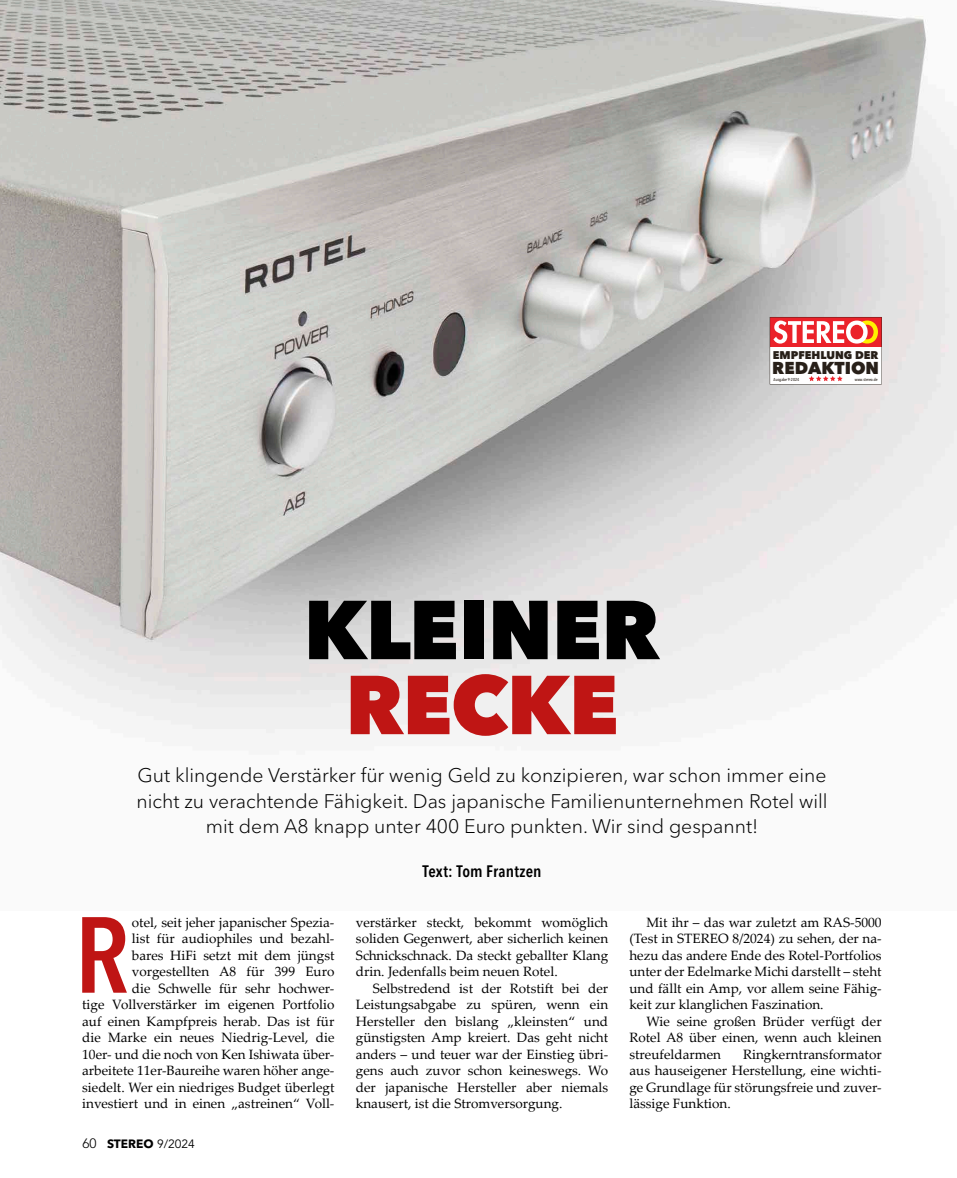
<style>
.page{position:relative;width:957px;height:1178px;background:#fff}
.page>*{position:absolute;margin:0;border:0;box-sizing:border-box;transform-origin:0 0}
.t1{font:600 condensed 106.65px "Avenir Next LT Pro";color:#bf1514}
.t2{font:800 82.5px "Avenir Next LT Pro";letter-spacing:-.015em;color:#000}
.t3{font:800 82.5px "Avenir Next LT Pro";letter-spacing:-.015em;color:#bf1514}
.t4{font:300 19.5px/25.5px "Avenir Next LT Pro";color:#000;text-align:center}
.t5{font:800 17.1px "Avenir Next LT Pro";color:#282019}
.t6{font:600 condensed 16.5px "Avenir Next LT Pro";letter-spacing:.005em;color:#000}
.t7{font:13.5px/16.5px "Palatino Linotype";color:#000;text-align:justify}
.t8{font:700 12px "Avenir Next LT Pro";color:#000}
.t9{font:800 11.1px "Avenir Next LT Pro";color:#282019}
.t10{font:500 condensed 4.35px "Avenir Next LT Pro";color:#282019}
.s1{font-family:"Avenir LT Pro";font-weight:300;font-size:13.5px}
.s2{font-family:"Avenir LT Pro";font-weight:400}
</style>
<div class="page">
<img style="left:0;top:0;width:957px;height:734px">
<svg style="left:769px;top:317px;width:112px;height:67px"></svg>
<p class="t9" style="left:773px;top:348px;width:107px">EMPFEHLUNG DER</p>
<p class="t5" style="left:772px;top:357px;width:108px">REDAKTION</p>
<p class="t10" style="left:773px;top:377px;width:27px">Ausgabe 9-2024</p>
<p class="t10" style="left:855px;top:377px;width:24px">www.stereo.de</p>
<h2 class="t2" style="left:304px;top:579px;width:358px">KLEINER</h2>
<h2 class="t3" style="left:345px;top:654px;width:275px">RECKE</h2>
<h3 class="t4" style="left:136px;top:763px;width:693px">Gut klingende Verstärker für wenig Geld zu konzipieren, war schon immer eine nicht zu verachtende Fähigkeit. Das japanische Familienunternehmen Rotel will mit dem A8 knapp unter 400 Euro punkten. Wir sind gespannt!</h3>
<p class="t6" style="left:422px;top:861px;width:121px">Text: Tom Frantzen</p>
<p class="t7" style="left:82px;top:913px;width:254px;text-align:right">otel, seit jeher japanischer Spezia-<br>list für audiophiles und bezahl-<br>bares HiFi setzt mit dem jüngst vorgestellten A8 für 399 Euro<br>die Schwelle für sehr hochwer-<br>tige Vollverstärker im eigenen Portfolio auf einen Kampfpreis herab. Das ist für die Marke ein neues Niedrig-Level, die 10er- und die noch von Ken Ishiwata über&shy;arbeitete 11er-Baureihe waren höher ange&shy;siedelt. Wer ein niedriges Budget überlegt investiert und in einen „astreinen“ Voll-</p>
<h1 class="t1" style="left:75px;top:890px;width:56px">R</h1>
<p class="t8" style="left:82px;top:1136px;width:114px"><span class="s1">60</span> STEREO <span class="s2">9/2024</span></p>
<p class="t7" style="left:356px;top:913px;width:254px">verstärker steckt, bekommt womöglich soliden Gegenwert, aber sicherlich keinen Schnickschnack. Da steckt geballter Klang drin. Jedenfalls beim neuen Rotel.</p>
<p class="t7" style="left:356px;top:979px;width:254px;text-indent:17px">Selbstredend ist der Rotstift bei der Leistungsabgabe zu spüren, wenn ein Hersteller den bislang „kleinsten“ und günstigsten Amp kreiert. Das geht nicht anders – und teuer war der Einstieg übri&shy;gens auch zuvor schon keineswegs. Wo der japanische Hersteller aber niemals knausert, ist die Stromversorgung.</p>
<p class="t7" style="left:629px;top:913px;width:254px;text-indent:17px">Mit ihr – das war zuletzt am RAS-5000 (Test in STEREO 8/2024) zu sehen, der na&shy;hezu das andere Ende des Rotel-Portfolios unter der Edelmarke Michi darstellt – steht und fällt ein Amp, vor allem seine Fähig&shy;keit zur klanglichen Faszination.</p>
<p class="t7" style="left:629px;top:1012px;width:254px;text-indent:17px">Wie seine großen Brüder verfügt der Rotel A8 über einen, wenn auch kleinen streufeldarmen</p>
<p class="t7" style="left:629px;top:1045px;width:254px;text-indent:114px">Ringkerntransformator aus hauseigener Herstellung, eine wichti&shy;ge Grundlage für störungsfreie und zuver&shy;lässige Funktion.</p>
</div>
